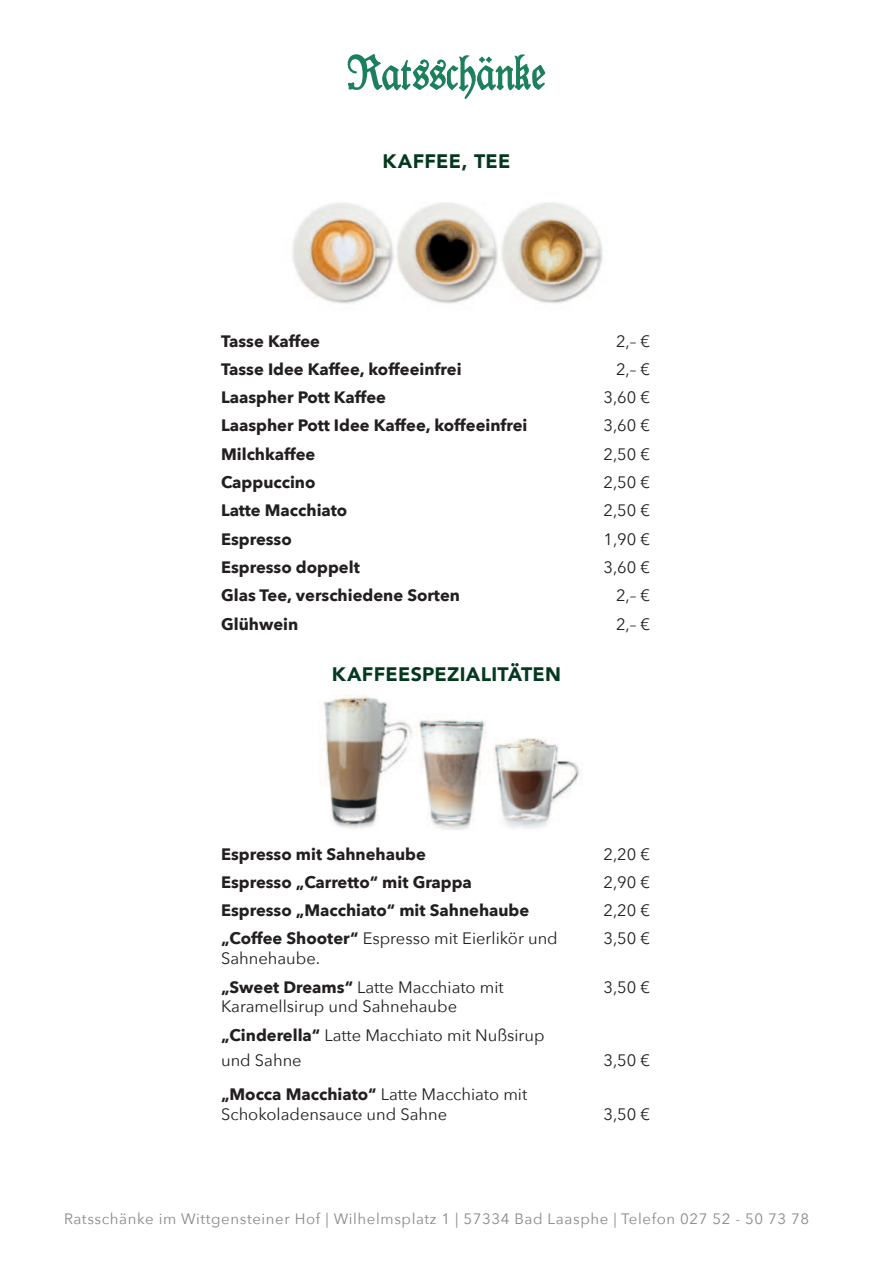
<style>
.page{position:relative;width:893px;height:1263px;background:#fff}
.page>*{position:absolute;margin:0;border:0;box-sizing:border-box;transform-origin:0 0}
.t1{font:900 19.5px "Avenir";letter-spacing:.015em;color:#04391e}
.t2{font:16.5px/28.3px "Avenir Next";color:#231f20}
.t3{font:700 16.5px "Avenir Next";color:#231f20}
.t4{font:15px "Avenir Next";letter-spacing:.04em;color:#87898c}
.s1{font-weight:700}
</style>
<div class="page">
<svg style="left:348px;top:54px;width:197px;height:45px"></svg>
<img style="left:292px;top:202px;width:311px;height:102px">
<img style="left:320px;top:695px;width:260px;height:135px">
<p class="t1" style="left:383px;top:150px;width:129px">KAFFEE, TEE</p>
<p class="t3" style="left:221px;top:334px;width:100px">Tasse Kaffee</p>
<p class="t2" style="left:616px;top:327px;width:36px">2,– €</p>
<p class="t3" style="left:221px;top:362px;width:242px">Tasse Idee Kaffee, koffeeinfrei</p>
<p class="t2" style="left:616px;top:355px;width:36px">2,– €</p>
<p class="t3" style="left:221px;top:390px;width:166px">Laaspher Pott Kaffee</p>
<p class="t2" style="left:603px;top:384px;width:48px">3,60 €</p>
<p class="t3" style="left:221px;top:419px;width:308px">Laaspher Pott Idee Kaffee, koffeeinfrei</p>
<p class="t2" style="left:603px;top:412px;width:48px">3,60 €</p>
<p class="t3" style="left:221px;top:447px;width:96px">Milchkaffee</p>
<p class="t2" style="left:603px;top:440px;width:48px">2,50 €</p>
<p class="t3" style="left:221px;top:475px;width:96px">Cappuccino</p>
<p class="t2" style="left:603px;top:468px;width:48px">2,50 €</p>
<p class="t3" style="left:221px;top:504px;width:128px">Latte Macchiato</p>
<p class="t2" style="left:603px;top:497px;width:48px">2,50 €</p>
<p class="t3" style="left:221px;top:532px;width:72px">Espresso</p>
<p class="t2" style="left:603px;top:525px;width:48px">1,90 €</p>
<p class="t3" style="left:221px;top:560px;width:140px">Espresso doppelt</p>
<p class="t2" style="left:603px;top:553px;width:48px">3,60 €</p>
<p class="t3" style="left:221px;top:588px;width:240px">Glas Tee, verschiedene Sorten</p>
<p class="t2" style="left:616px;top:582px;width:36px">2,– €</p>
<p class="t3" style="left:221px;top:617px;width:79px">Glühwein</p>
<p class="t2" style="left:616px;top:610px;width:36px">2,– €</p>
<p class="t1" style="left:332px;top:663px;width:231px">KAFFEESPEZIALITÄTEN</p>
<p class="t3" style="left:221px;top:847px;width:206px">Espresso mit Sahnehaube</p>
<p class="t2" style="left:603px;top:840px;width:48px">2,20 €</p>
<p class="t3" style="left:221px;top:875px;width:252px">Espresso „Carretto“ mit Grappa</p>
<p class="t2" style="left:603px;top:868px;width:48px">2,90 €</p>
<p class="t3" style="left:221px;top:903px;width:310px">Espresso „Macchiato“ mit Sahnehaube</p>
<p class="t2" style="left:603px;top:897px;width:48px">2,20 €</p>
<p class="t2" style="left:221px;top:925px;width:338px"><span class="s1">„Coffee Shooter“</span> Espresso mit Eierlikör und</p>
<p class="t2" style="left:603px;top:925px;width:48px">3,50 €</p>
<p class="t2" style="left:221px;top:945px;width:284px">Sahnehaube.<br><span class="s1">„Sweet Dreams“</span> Latte Macchiato mit</p>
<p class="t2" style="left:603px;top:973px;width:48px">3,50 €</p>
<p class="t2" style="left:221px;top:993px;width:325px">Karamellsirup und Sahnehaube <span class="s1">„Cinderella“</span> Latte Macchiato mit Nußsirup</p>
<p class="t2" style="left:221px;top:1047px;width:82px">und Sahne</p>
<p class="t2" style="left:603px;top:1047px;width:48px">3,50 €</p>
<p class="t2" style="left:221px;top:1085px;width:308px;line-height:19.8px"><span class="s1">„Mocca Macchiato“</span> Latte Macchiato mit<br>Schokoladensauce und Sahne</p>
<p class="t2" style="left:603px;top:1100px;width:48px">3,50 €</p>
<p class="t4" style="left:64px;top:1212px;width:746px">Ratsschänke im Wittgensteiner Hof | Wilhelmsplatz 1 | 57334 Bad Laasphe | Telefon 027 52 - 50 73 78</p>
</div>
